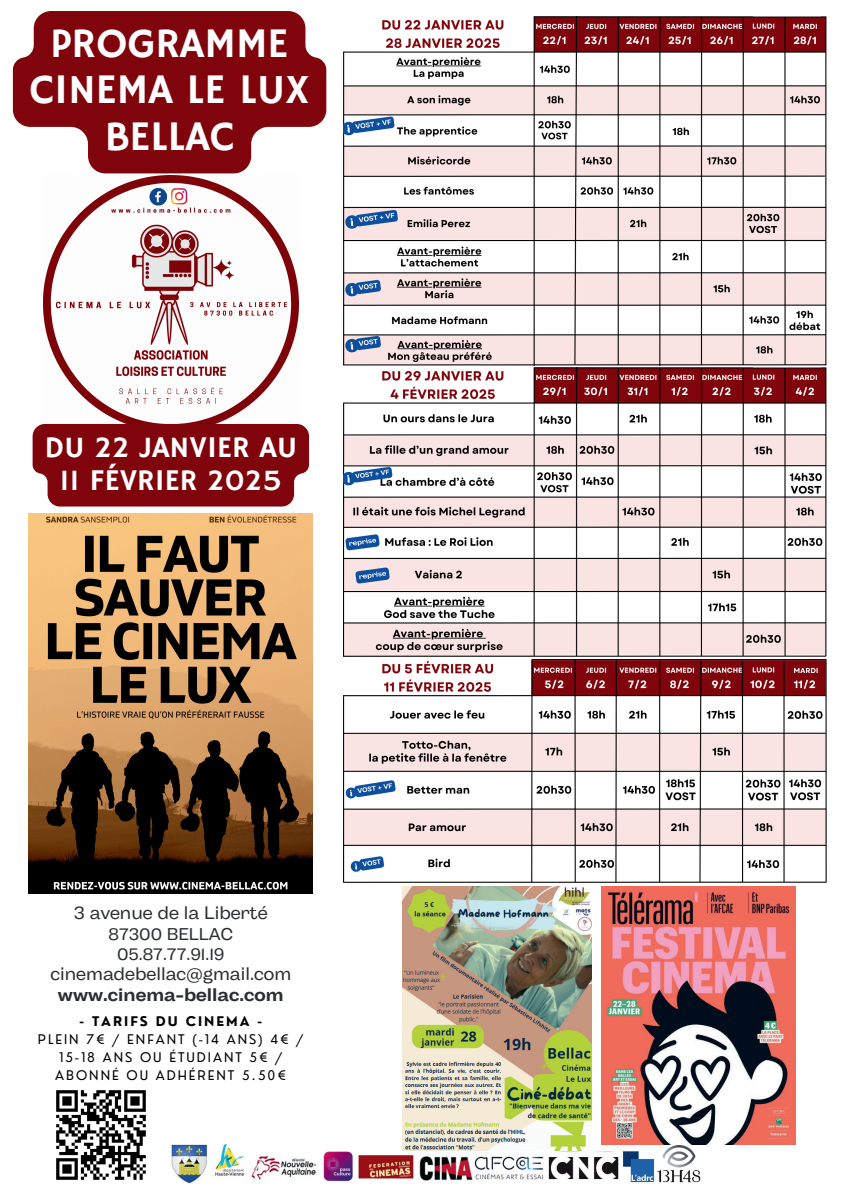
<style>
.page{position:relative;width:842px;height:1191px;background:#fff}
.page>*{position:absolute;margin:0;border:0;box-sizing:border-box;transform-origin:0 0}
.t1{font:42px/46.5px "Hammersmith One";color:#fff;text-align:center}
.t2{font:30px/33px "Hammersmith One";color:#fff;text-align:center}
.t3{font:18px "Body Grotesque Fit";color:#2b2e30}
.t4{font:700 18px "Body Grotesque Fit";color:#2b2e30}
.t5{font:17px/20.2px "Body Grotesque Fit";color:#2b2e30;text-align:center}
.t6{font:13px/18px "Nourd";letter-spacing:.15em;color:#000;text-align:center}
.t7{font:700 13px "Nourd";letter-spacing:.15em;color:#000}
</style>
<div class="page">
<img style="left:43px;top:175px;width:256px;height:249px">
<img style="left:171px;top:1144px;width:245px;height:39px">
<img style="left:419px;top:1151px;width:200px;height:30px">
<img style="left:657px;top:1144px;width:44px;height:38px">
<img style="left:623px;top:1151px;width:32px;height:32px">
<img style="left:343px;top:17px;width:483px;height:348px">
<img style="left:343px;top:367px;width:483px;height:290px">
<img style="left:343px;top:659px;width:483px;height:349px">
<img style="left:29px;top:513px;width:284px;height:380px">
<img style="left:56px;top:1090px;width:90px;height:90px">
<img style="left:402px;top:886px;width:189px;height:264px">
<img style="left:602px;top:886px;width:193px;height:258px">
<div style="left:33px;top:424px;width:276px;height:82px;background:#80040b"></div>
<svg style="left:13px;top:11px;width:313px;height:162px;fill:#80040b"></svg>
<h1 class="t1" style="left:30px;top:22px;width:281px">PROGRAMME<br>CINEMA LE LUX<br>BELLAC</h1>
<h2 class="t2" style="left:45px;top:432px;width:254px">DU 22 JANVIER AU<br>11 FÉVRIER 2025</h2>
<h3 class="t3" style="left:74px;top:901px;width:195px">3 avenue de la Liberté</h3>
<h3 class="t5" style="left:108px;top:924px;width:126px">87300 BELLAC<br>05.87.77.91.19</h3>
<h3 class="t3" style="left:50px;top:962px;width:242px">cinemadebellac@gmail.com</h3>
<h3 class="t4" style="left:58px;top:983px;width:227px">www.cinema-bellac.com</h3>
<p class="t7" style="left:80px;top:1013px;width:184px">- TARIFS DU CINEMA -</p>
<p class="t6" style="left:38px;top:1030px;width:267px">PLEIN 7€ / ENFANT (-14 ANS) 4€ /<br>15-18 ANS OU ÉTUDIANT 5€ /<br>ABONNÉ OU ADHÉRENT 5.50€</p>
</div>
